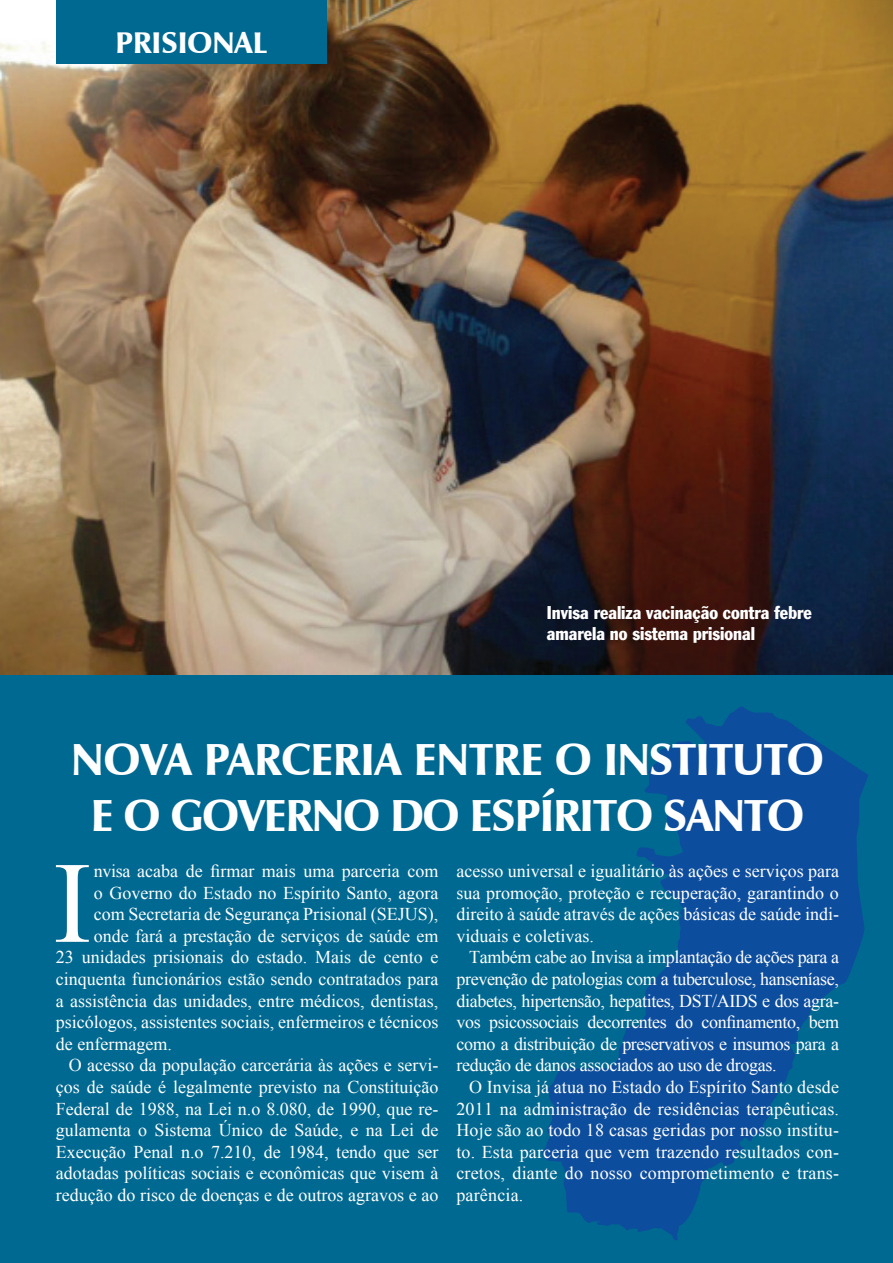
<style>
.page{position:relative;width:893px;height:1263px;background:#fff}
.page>*{position:absolute;margin:0;border:0;box-sizing:border-box;transform-origin:0 0}
.t1{font:115.8px "Times New Roman";color:#fff}
.t2{font:900 45px/56.2px "Zapf Humanist 601 BT";letter-spacing:-.02em;color:#fff;text-align:center}
.t3{font:900 30px "Zapf Humanist 601 BT";color:#fff}
.t4{font:18px/21.6px "Times New Roman";color:#fff;text-align:justify}
.t5{font:condensed 18px/21.6px "Franklin Gothic";color:#fff}
</style>
<div class="page">
<div style="left:0;top:472px;width:893px;height:791px;background:#006991"></div>
<img style="left:0;top:0;width:893px;height:674px">
<div style="left:56px;top:0;width:271px;height:64px;background:#006991"></div>
<svg style="left:542px;top:706px;width:326px;height:534px;fill:#0d4d9d"></svg>
<h3 class="t3" style="left:115px;top:24px;width:153px">PRISIONAL</h3>
<p class="t5" style="left:547px;top:601px;width:266px">Invisa realiza vacinação contra febre amarela no sistema prisional</p>
<h2 class="t2" style="left:71px;top:732px;width:754px">NOVA PARCERIA ENTRE O INSTITUTO<br>E O GOVERNO DO ESPÍRITO SANTO</h2>
<h1 class="t1" style="left:53px;top:825px;width:40px">I</h1>
<p class="t4" style="left:94px;top:860px;width:346px">nvisa acaba de firmar mais uma parceria com</p>
<p class="t4" style="left:94px;top:881px;width:346px">o Governo do Estado no Espírito Santo, agora</p>
<p class="t4" style="left:94px;top:903px;width:346px">com Secretaria de Segurança Prisional (SEJUS),</p>
<p class="t4" style="left:94px;top:925px;width:346px">onde fará a prestação de serviços de saúde em</p>
<p class="t4" style="left:56px;top:946px;width:384px">23 unidades prisionais do estado. Mais de cento e</p>
<p class="t4" style="left:56px;top:968px;width:384px">cinquenta funcionários estão sendo contratados para</p>
<p class="t4" style="left:56px;top:989px;width:384px">a assistência das unidades, entre médicos, dentistas,</p>
<p class="t4" style="left:56px;top:1011px;width:384px">psicólogos, assistentes sociais, enfermeiros e técnicos</p>
<p class="t4" style="left:56px;top:1033px;width:117px">de enfermagem.</p>
<p class="t4" style="left:69px;top:1054px;width:371px">O acesso da população carcerária às ações e servi-</p>
<p class="t4" style="left:56px;top:1076px;width:384px">ços de saúde é legalmente previsto na Constituição</p>
<p class="t4" style="left:56px;top:1097px;width:384px">Federal de 1988, na Lei n.o 8.080, de 1990, que re-</p>
<p class="t4" style="left:56px;top:1119px;width:384px">gulamenta o Sistema Único de Saúde, e na Lei de</p>
<p class="t4" style="left:56px;top:1141px;width:384px">Execução Penal n.o 7.210, de 1984, tendo que ser</p>
<p class="t4" style="left:56px;top:1162px;width:384px">adotadas políticas sociais e econômicas que visem à</p>
<p class="t4" style="left:56px;top:1184px;width:384px">redução do risco de doenças e de outros agravos e ao</p>
<p class="t4" style="left:456px;top:860px;width:384px">acesso universal e igualitário às ações e serviços para sua promoção, proteção e recuperação, garantindo o direito à saúde através de ações básicas de saúde indi&shy;viduais e coletivas.</p>
<p class="t4" style="left:456px;top:946px;width:384px;text-indent:13px">Também cabe ao Invisa a implantação de ações para a prevenção de patologias com a tuberculose, hanseníase, diabetes, hipertensão, hepatites, DST/AIDS e dos agra&shy;vos psicossociais decorrentes do confinamento, bem como a distribuição de preservativos e insumos para a redução de danos associados ao uso de drogas.</p>
<p class="t4" style="left:456px;top:1076px;width:384px;text-indent:13px">O Invisa já atua no Estado do Espírito Santo desde 2011 na administração de residências terapêuticas.<br>Hoje são ao todo 18 casas geridas por nosso institu&shy;to. Esta parceria que vem trazendo resultados con&shy;cretos, diante do nosso comprometimento e trans&shy;parência.</p>
</div>
